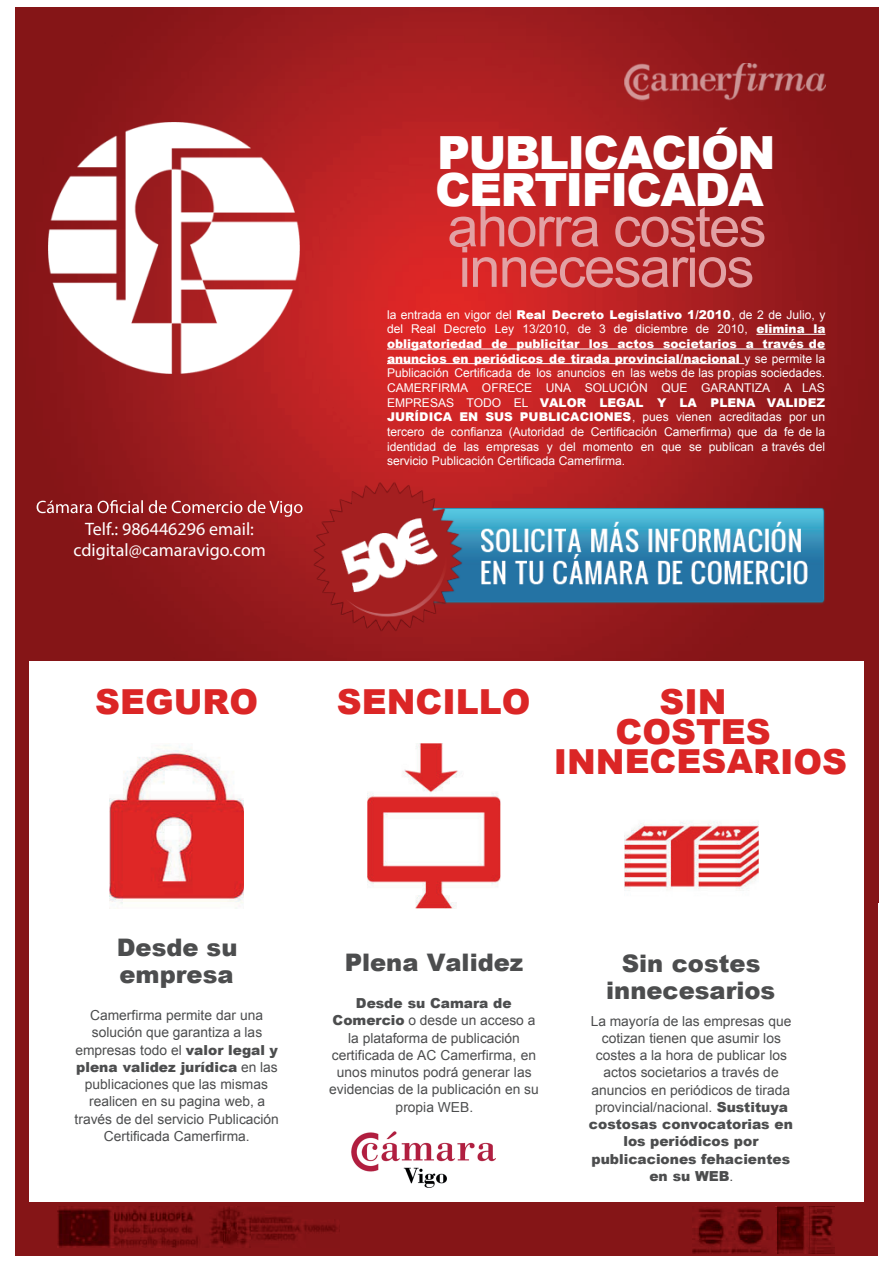
<style>
.page{position:relative;width:893px;height:1263px;background:#fff}
.page>*{position:absolute;margin:0;border:0;box-sizing:border-box;transform-origin:0 0}
.t1{font:56.1px/40.5px "Arial";letter-spacing:-.03em;color:#e2a1a4}
.t2{font:900 45.75px/37px "Arial";letter-spacing:-.04em;color:#fff}
.t3{font:900 34.5px/30.2px "Arial";color:#db2626;text-align:center}
.t4{font:900 24.15px/27.2px "Arial";color:#4c4d4e}
.t5{font:18px/21.6px "Myriad Pro";color:#fff;text-align:center}
.t6{font:13.8px/17.2px "Arial";color:#4c4d4e;text-align:center}
.t7{font:12.15px/14.7px "Arial";color:#fff;text-align:justify}
.s1{font-weight:900}
</style>
<div class="page">
<div style="left:15px;top:39px;width:862px;height:1217px;background:#851517"></div>
<img style="left:15px;top:8px;width:863px;height:895px">
<div style="left:29px;top:661px;width:834px;height:540px;background:#fff"></div>
<img style="left:49px;top:122px;width:251px;height:251px">
<hr style="left:756px;top:334px;width:69px;height:1px;background:#fff">
<hr style="left:387px;top:349px;width:438px;height:1px;background:#fff">
<hr style="left:387px;top:363px;width:357px;height:1px;background:#fff">
<img style="left:313px;top:482px;width:512px;height:150px">
<img style="left:110px;top:745px;width:134px;height:164px">
<img style="left:367px;top:743px;width:134px;height:166px">
<img style="left:624px;top:822px;width:134px;height:69px">
<img style="left:624px;top:63px;width:201px;height:38px">
<svg style="left:37px;top:500px;width:265px;height:17px"></svg>
<img style="left:351px;top:1131px;width:144px;height:57px">
<img style="left:58px;top:1207px;width:282px;height:40px">
<img style="left:692px;top:1207px;width:142px;height:47px">
<h3 class="t5" style="left:73px;top:518px;width:194px">Telf.: 986446296 email: cdigital@camaravigo.com</h3>
<h3 class="t3" style="left:95px;top:685px;width:164px">SEGURO</h3>
<h2 class="t2" style="left:435px;top:132px;width:342px">PUBLICACIÓN<br>CERTIFICADA</h2>
<h1 class="t1" style="left:447px;top:207px;width:321px">ahorra costes innecesarios</h1>
<p class="t7" style="left:387px;top:307px;width:440px">la entrada en vigor del <span class="s1">Real Decreto Legislativo 1/2010</span>, de 2 de Julio, y del Real Decreto Ley 13/2010, de 3 de diciembre de 2010, <span class="s1">elimina la obligatoriedad de publicitar los actos societarios a través de anuncios en periódicos de tirada provincial/nacional</span> y se permite la Publicación Certificada de los anuncios en las webs de las propias sociedades.<br>CAMERFIRMA OFRECE UNA SOLUCIÓN QUE GARANTIZA A LAS EMPRESAS TODO EL <span class="s1">VALOR LEGAL Y LA PLENA VALIDEZ JURÍDICA EN SUS PUBLICACIONES</span>, pues vienen acreditadas por un tercero de confianza (Autoridad de Certificación Camerfirma) que da fe de la identidad de las empresas y del momento en que se publican a través del servicio Publicación Certificada Camerfirma.</p>
<h3 class="t3" style="left:337px;top:685px;width:195px">SENCILLO</h3>
<h3 class="t3" style="left:553px;top:685px;width:295px">SIN<br>COSTES<br>INNECESARIOS</h3>
<h3 class="t4" style="left:117px;top:933px;width:122px">Desde su empresa</h3>
<p class="t6" style="left:75px;top:1007px;width:206px">Camerfirma permite dar una solución que garantiza a las empresas todo el <span class="s1">valor legal y plena validez jurídica</span> en las publicaciones que las mismas realicen en su pagina web, a través de del servicio Publicación<br>Certificada Camerfirma.</p>
<h3 class="t4" style="left:345px;top:948px;width:180px">Plena Validez</h3>
<p class="t6" style="left:329px;top:995px;width:211px"><span class="s1">Desde su Camara de<br>Comercio</span> o desde un acceso a la plataforma de publicación certificada de AC Camerfirma, en unos minutos podrá generar las evidencias de la publicación en su propia WEB.</p>
<h3 class="t4" style="left:606px;top:949px;width:171px;text-align:center">Sin costes innecesarios</h3>
<p class="t6" style="left:589px;top:1012px;width:205px">La mayoría de las empresas que cotizan tienen que asumir los costes a la hora de publicar los actos societarios a través de anuncios en periódicos de tirada provincial/nacional. <span class="s1">Sustituya costosas convocatorias en los periódicos por publicaciones fehacientes en su WEB</span>.</p>
</div>
